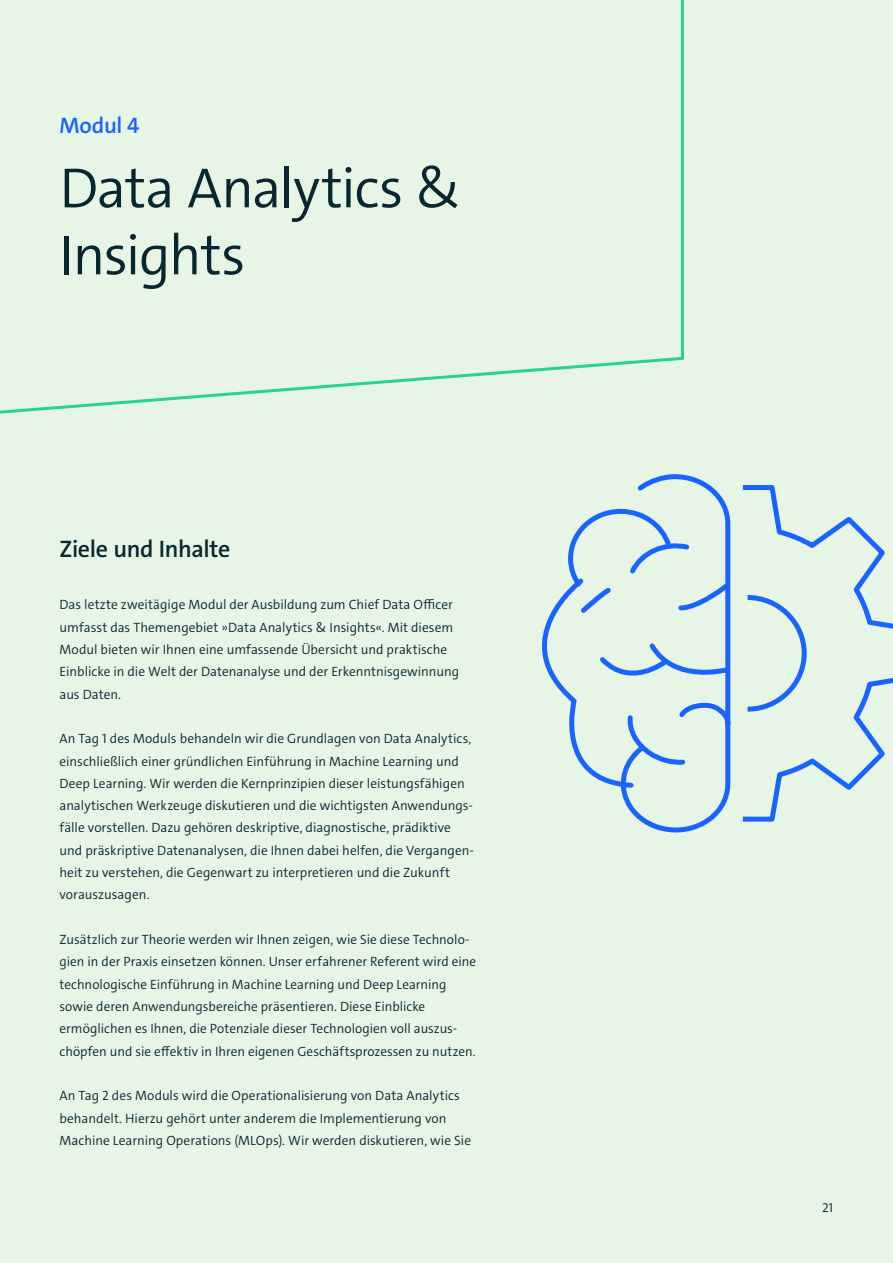
<style>
.page{position:relative;width:893px;height:1263px;background:#e6f5e6}
.page>*{position:absolute;margin:0;border:0;box-sizing:border-box;transform-origin:0 0}
.H7_-_Kapiteleinstieg{font:300 57px/66.9px "The Sans C4 s";letter-spacing:-.025em;color:#07262d}
.H3_Unterüberschrift{font:600 24px "The Sans C4 s";letter-spacing:-.015em;color:#07262d}
.Spitzmarke_blau{font:600 22.5px "The Sans C4 s";letter-spacing:-.01em;color:#1964ff}
.H4_Unterüberschrift{font:300 13.5px/22.4px "The Sans C4 s";color:#07262d}
</style>
<div class="page">
<div style="left:0;top:0;width:685px;height:425px;background:#e6f5e6"></div>
<svg style="left:738px;top:482px;width:155px;height:342px;background:#d9ebe7"></svg>
<svg style="left:504px;top:472px;width:229px;height:364px;background:#d4e8e8"></svg>
<p class="Spitzmarke_blau" style="left:59px;top:111px;width:82px">Modul 4</p>
<p class="H7_-_Kapiteleinstieg" style="left:59px;top:155px;width:403px">Data Analytics &amp;<br>Insights</p>
<p class="H3_Unterüberschrift" style="left:60px;top:534px;width:172px">Ziele und Inhalte</p>
<p class="H4_Unterüberschrift" style="left:60px;top:594px;width:401px">Das letzte zweitägige Modul der Ausbildung zum Chief Data Officer umfasst das Themengebiet »Data Analytics &amp; Insights«. Mit diesem Modul bieten wir Ihnen eine umfassende Übersicht und praktische Einblicke in die Welt der Datenanalyse und der Erkenntnisgewinnung aus Daten.</p>
<p class="H4_Unterüberschrift" style="left:60px;top:727px;width:416px">An Tag 1 des Moduls behandeln wir die Grundlagen von Data Analytics, einschließlich einer gründlichen Einführung in Machine Learning und Deep Learning. Wir werden die Kernprinzipien dieser leistungsfähigen analytischen Werkzeuge diskutieren und die wichtigsten Anwendungs&shy;fälle vorstellen. Dazu gehören deskriptive, diagnostische, prädiktive und präskriptive Datenanalysen, die Ihnen dabei helfen, die Vergangen&shy;heit zu verstehen, die Gegenwart zu interpretieren und die Zukunft vorauszusagen.</p>
<p class="H4_Unterüberschrift" style="left:60px;top:928px;width:418px">Zusätzlich zur Theorie werden wir Ihnen zeigen, wie Sie diese Technolo&shy;gien in der Praxis einsetzen können. Unser erfahrener Referent wird eine technologische Einführung in Machine Learning und Deep Learning sowie deren Anwendungsbereiche präsentieren. Diese Einblicke ermöglichen es Ihnen, die Potenziale dieser Technologien voll auszus&shy;chöpfen und sie effektiv in Ihren eigenen Geschäftsprozessen zu nutzen.</p>
<p class="H4_Unterüberschrift" style="left:60px;top:1085px;width:413px">An Tag 2 des Moduls wird die Operationalisierung von Data Analytics behandelt. Hierzu gehört unter anderem die Implementierung von<br>Machine Learning Operations (MLOps). Wir werden diskutieren, wie Sie</p>
<p class="H4_Unterüberschrift" style="left:822px;top:1196px;width:13px">21</p>
</div>
